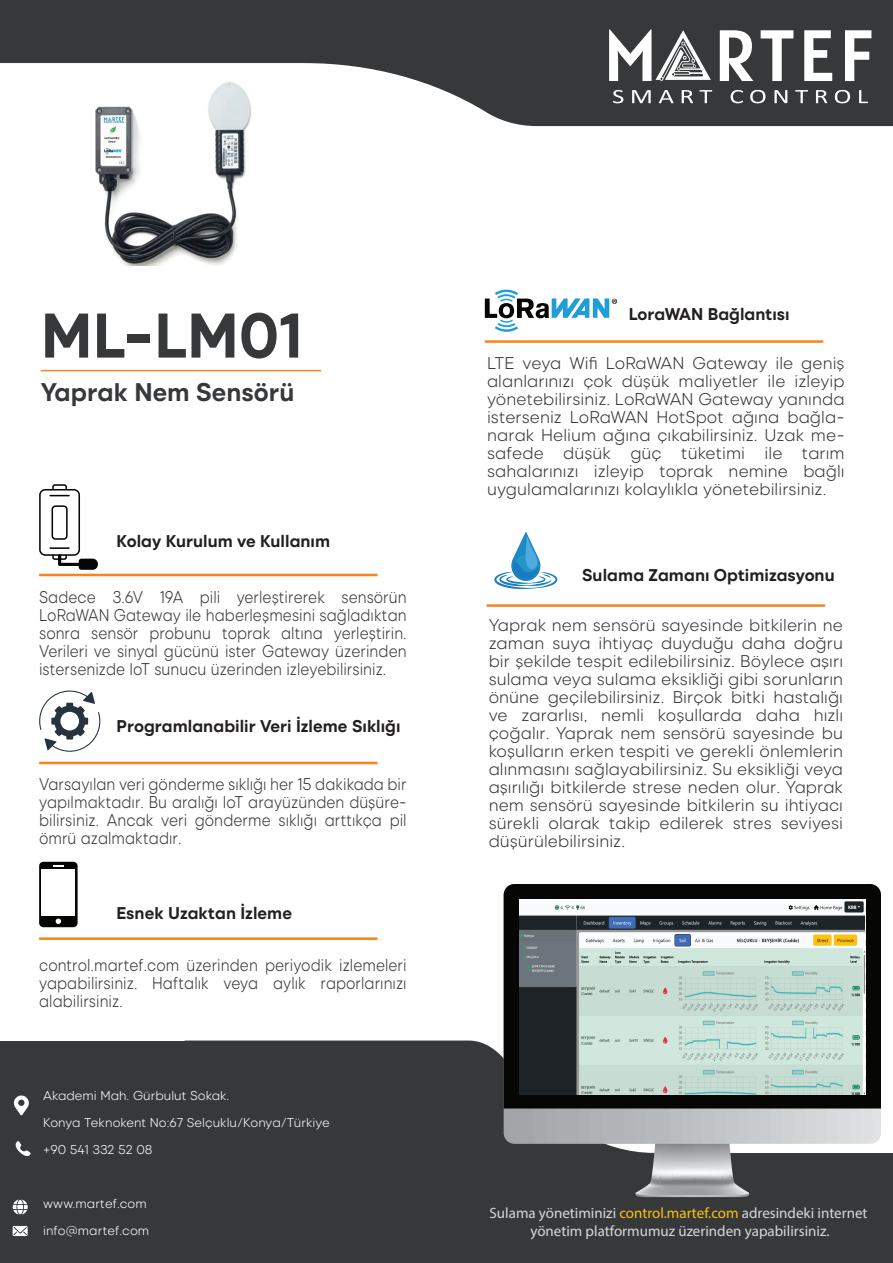
<style>
.page{position:relative;width:893px;height:1263px;background:#fff}
.page>*{position:absolute;margin:0;border:0;box-sizing:border-box;transform-origin:0 0}
.t1{font:700 62.85px "Izmir";letter-spacing:.005em;color:#36383a}
.t2{font:700 25.5px "Izmir";letter-spacing:.005em;color:#36383a}
.t3{font:300 16.95px/18px "Izmir";letter-spacing:.005em;color:#36383a;text-align:justify}
.t4{font:300 16.95px/18px "Izmir";letter-spacing:.005em;color:#36383a;text-align:justify;scale:.9 1}
.t5{font:700 16.95px "Izmir";letter-spacing:.005em;color:#231f20}
.t6{font:15px/18px "Myriad Pro";color:#d7d7d8;text-align:center}
.t7{font:300 12.75px/27px "Izmir";letter-spacing:.005em;color:#fff}
.s1{color:#fdc112}
</style>
<div class="page">
<div style="left:185px;top:1040px;width:708px;height:223px;background:#36383a"></div>
<div style="left:0;top:1040px;width:185px;height:223px;background:#36383a"></div>
<hr style="left:39px;top:574px;width:339px;height:2px;background:#f58723">
<hr style="left:39px;top:762px;width:339px;height:2px;background:#f58723">
<hr style="left:39px;top:937px;width:339px;height:3px;background:#f58723">
<hr style="left:485px;top:340px;width:338px;height:3px;background:#f58723">
<hr style="left:487px;top:604px;width:338px;height:3px;background:#f58723">
<svg style="left:485px;top:290px;width:132px;height:42px"></svg>
<svg style="left:0;top:0;width:893px;height:126px;fill:#36383a"></svg>
<hr style="left:41px;top:370px;width:280px;height:1px;background:#f58723">
<div style="left:39px;top:862px;width:39px;height:65px;background:#050504;border-radius:4px"></div>
<div style="left:42px;top:869px;width:33px;height:47px;background:#fff"></div>
<svg style="left:56px;top:918px;width:5px;height:6px"></svg>
<svg style="left:13px;top:1226px;width:15px;height:10px"></svg>
<svg style="left:14px;top:1227px;width:13px;height:8px"></svg>
<svg style="left:15px;top:1141px;width:16px;height:15px"></svg>
<svg style="left:13px;top:1199px;width:15px;height:15px"></svg>
<svg style="left:14px;top:1095px;width:15px;height:20px"></svg>
<svg style="left:494px;top:532px;width:63px;height:57px"></svg>
<svg style="left:39px;top:690px;width:62px;height:62px"></svg>
<svg style="left:39px;top:484px;width:59px;height:86px"></svg>
<hr style="left:58px;top:563px;width:25px;height:3px;background:#050504;border-radius:2px">
<svg style="left:720px;top:30px;width:33px;height:51px"></svg>
<svg style="left:761px;top:30px;width:32px;height:51px"></svg>
<svg style="left:804px;top:30px;width:28px;height:51px"></svg>
<svg style="left:845px;top:30px;width:26px;height:51px"></svg>
<svg style="left:613px;top:90px;width:10px;height:13px"></svg>
<svg style="left:632px;top:90px;width:19px;height:13px"></svg>
<svg style="left:659px;top:90px;width:14px;height:13px"></svg>
<svg style="left:682px;top:90px;width:11px;height:13px"></svg>
<svg style="left:699px;top:90px;width:13px;height:13px"></svg>
<svg style="left:731px;top:90px;width:12px;height:13px"></svg>
<svg style="left:750px;top:90px;width:15px;height:13px"></svg>
<svg style="left:774px;top:90px;width:13px;height:13px"></svg>
<svg style="left:795px;top:90px;width:13px;height:13px"></svg>
<svg style="left:816px;top:90px;width:11px;height:13px"></svg>
<svg style="left:835px;top:90px;width:15px;height:13px"></svg>
<svg style="left:859px;top:90px;width:9px;height:13px"></svg>
<svg style="left:609px;top:29px;width:102px;height:52px"></svg>
<svg style="left:635px;top:1144px;width:114px;height:53px;background:#9fa0a2"></svg>
<svg style="left:504px;top:1108px;width:377px;height:36px;background:#bbbec0"></svg>
<svg style="left:504px;top:884px;width:377px;height:224px;background:#191918"></svg>
<img style="left:519px;top:900px;width:345px;height:194px">
<div style="left:534px;top:920px;width:29px;height:6px;background:#1e2327"></div>
<div style="left:520px;top:905px;width:33px;height:8px;background:#f9fbfc"></div>
<img style="left:95px;top:82px;width:157px;height:184px">
<h1 class="t1" style="left:41px;top:291px;width:263px">ML-LM01</h1>
<h2 class="t2" style="left:41px;top:374px;width:255px">Yaprak Nem Sensörü</h2>
<p class="t5" style="left:116px;top:529px;width:215px">Kolay Kurulum ve Kullanım</p>
<p class="t4" style="left:39px;top:587px;width:410px">Sadece 3.6V 19A pili yerleştirerek sensörün LoRaWAN Gateway ile haberleşmesini sağladıktan sonra sensör probunu toprak altına yerleştirin.<br>Verileri ve sinyal gücünü ister Gateway üzerinden istersenizde IoT sunucu üzerinden izleyebilirsiniz.</p>
<p class="t5" style="left:116px;top:714px;width:286px">Programlanabilir Veri İzleme Sıklığı</p>
<p class="t4" style="left:39px;top:774px;width:410px">Varsayılan veri gönderme sıklığı her 15 dakikada bir yapılmaktadır. Bu aralığı IoT arayüzünden düşüre&shy;bilirsiniz. Ancak veri gönderme sıklığı arttıkça pil ömrü azalmaktadır.</p>
<p class="t5" style="left:116px;top:901px;width:177px">Esnek Uzaktan İzleme</p>
<p class="t4" style="left:39px;top:955px;width:410px">control.martef.com üzerinden periyodik izlemeleri yapabilirsiniz. Haftalık veya aylık raporlarınızı alabilirsiniz.</p>
<p class="t7" style="left:43px;top:1081px;width:288px">Akademi Mah. Gürbulut Sokak.<br>Konya Teknokent No:67 Selçuklu/Konya/Türkiye +90 541 332 52 08</p>
<p class="t5" style="left:629px;top:302px;width:162px">LoraWAN Bağlantısı</p>
<p class="t3" style="left:487px;top:353px;width:359px">LTE veya Wifi LoRaWAN Gateway ile geniş alanlarınızı çok düşük maliyetler ile izleyip yönetebilirsiniz. LoRaWAN Gateway yanında isterseniz LoRaWAN HotSpot ağına bağla&shy;narak Helium ağına çıkabilirsiniz. Uzak me&shy;safede düşük güç tüketimi ile tarım sahalarınızı izleyip toprak nemine bağlı uygulamalarınızı kolaylıkla yönetebilirsiniz.</p>
<p class="t5" style="left:582px;top:563px;width:254px">Sulama Zamanı Optimizasyonu</p>
<p class="t3" style="left:489px;top:615px;width:356px">Yaprak nem sensörü sayesinde bitkilerin ne zaman suya ihtiyaç duyduğu daha doğru bir şekilde tespit edilebilirsiniz. Böylece aşırı sulama veya sulama eksikliği gibi sorunların önüne geçilebilirsiniz. Birçok bitki hastalığı ve zararlısı, nemli koşullarda daha hızlı çoğalır. Yaprak nem sensörü sayesinde bu koşulların erken tespiti ve gerekli önlemlerin alınmasını sağlayabilirsiniz. Su eksikliği veya aşırılığı bitkilerde strese neden olur. Yaprak nem sensörü sayesinde bitkilerin su ihtiyacı sürekli olarak takip edilerek stres seviyesi düşürülebilirsiniz.</p>
<p class="t7" style="left:43px;top:1189px;width:107px">www.martef.com info@martef.com</p>
<p class="t6" style="left:490px;top:1204px;width:379px">Sulama yönetiminizi <span class="s1">control.martef.com</span> adresindeki internet yönetim platformumuz üzerinden yapabilirsiniz.</p>
</div>
